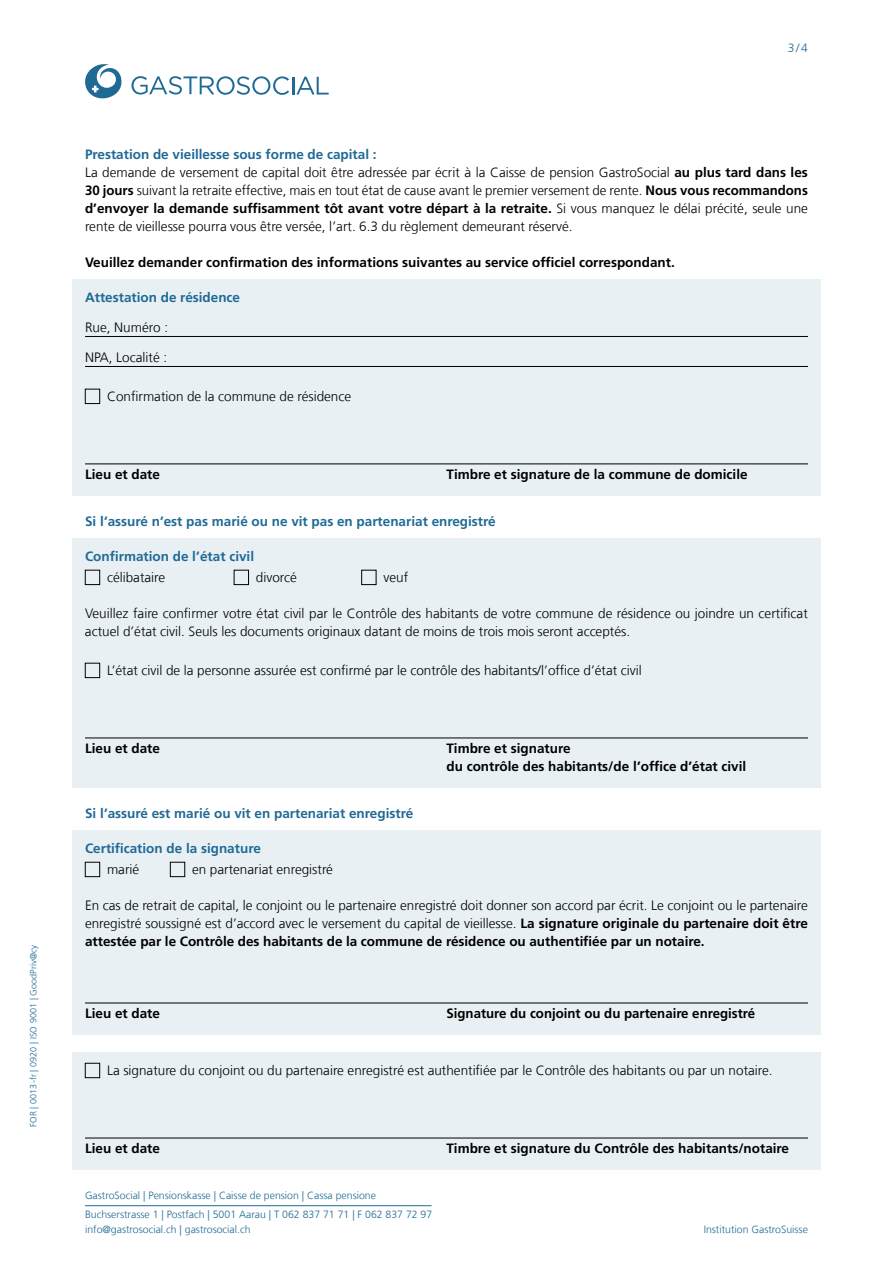
<style>
.page{position:relative;width:893px;height:1263px;background:#fff}
.page>*{position:absolute;margin:0;border:0;box-sizing:border-box;transform-origin:0 0}
.t1{font:300 13.5px/18px "Frutiger LT Com";color:#000}
.t2{font:700 13.5px/18px "Frutiger LT Com";color:#000}
.t3{font:700 13.5px "Frutiger LT Com";color:#1f6a95}
.t4{font:300 12px "Frutiger LT Com";color:#1f6a95}
.t5{font:300 10.5px/19.2px "Frutiger LT Com";color:#1f6a95}
.t6{font:300 9px "Frutiger LT Com";letter-spacing:.01em;color:#1f6a95}
.s1{font-weight:700;color:#1f6a95}
.s2{font-weight:700}
</style>
<div class="page">
<svg style="left:131px;top:76px;width:198px;height:19px"></svg>
<svg style="left:85px;top:64px;width:36px;height:34px"></svg>
<hr style="left:85px;top:1205px;width:347px;height:1px;background:#1f6a95">
<div style="left:72px;top:279px;width:749px;height:39px;background:#e9f0f4"></div>
<div style="left:72px;top:309px;width:749px;height:39px;background:#e9f0f4"></div>
<hr style="left:85px;top:336px;width:723px;height:1px;background:#000">
<div style="left:72px;top:339px;width:749px;height:39px;background:#e9f0f4"></div>
<hr style="left:85px;top:366px;width:723px;height:1px;background:#000">
<div style="left:72px;top:378px;width:749px;height:99px;background:#e9f0f4"></div>
<div style="left:72px;top:456px;width:749px;height:39px;background:#e9f0f4"></div>
<hr style="left:85px;top:464px;width:723px;height:1px;background:#000">
<div style="left:72px;top:538px;width:749px;height:39px;background:#e9f0f4"></div>
<div style="left:72px;top:559px;width:749px;height:39px;background:#e9f0f4"></div>
<div style="left:72px;top:595px;width:749px;height:57px;background:#e9f0f4"></div>
<div style="left:72px;top:652px;width:749px;height:39px;background:#e9f0f4"></div>
<div style="left:72px;top:673px;width:749px;height:78px;background:#e9f0f4"></div>
<div style="left:72px;top:730px;width:749px;height:57px;background:#e9f0f4"></div>
<hr style="left:85px;top:738px;width:723px;height:1px;background:#000">
<div style="left:72px;top:830px;width:749px;height:39px;background:#e9f0f4"></div>
<div style="left:72px;top:851px;width:749px;height:39px;background:#e9f0f4"></div>
<div style="left:72px;top:887px;width:749px;height:75px;background:#e9f0f4"></div>
<div style="left:72px;top:941px;width:749px;height:75px;background:#e9f0f4"></div>
<div style="left:72px;top:995px;width:749px;height:39px;background:#e9f0f4"></div>
<hr style="left:85px;top:1003px;width:723px;height:1px;background:#000">
<div style="left:72px;top:1052px;width:749px;height:39px;background:#e9f0f4"></div>
<div style="left:72px;top:1073px;width:749px;height:78px;background:#e9f0f4"></div>
<div style="left:72px;top:1130px;width:749px;height:39px;background:#e9f0f4"></div>
<hr style="left:85px;top:1138px;width:723px;height:1px;background:#000">
<div style="left:85px;top:389px;width:15px;height:15px;border:1px solid #000"></div>
<div style="left:85px;top:570px;width:15px;height:15px;border:1px solid #000"></div>
<div style="left:234px;top:570px;width:15px;height:15px;border:1px solid #000"></div>
<div style="left:361px;top:570px;width:15px;height:15px;border:1px solid #000"></div>
<div style="left:85px;top:663px;width:15px;height:15px;border:1px solid #000"></div>
<div style="left:85px;top:862px;width:15px;height:15px;border:1px solid #000"></div>
<div style="left:170px;top:862px;width:15px;height:15px;border:1px solid #000"></div>
<div style="left:85px;top:1063px;width:15px;height:15px;border:1px solid #000"></div>
<p class="t6" style="left:28px;top:1127px;width:184px;rotate:-90deg">FOR | 0013-fr | 0920 | ISO 9001 | GoodPriv@cy</p>
<p class="t4" style="left:788px;top:40px;width:22px">3/4</p>
<p class="t1" style="left:85px;top:145px;width:724px"><span class="s1">Prestation de vieillesse sous forme de capital :<br></span>La demande de versement de capital doit être adressée par écrit à la Caisse de pension GastroSocial <span class="s2">au plus tard dans les 30 jours</span> suivant la retraite effective, mais en tout état de cause avant le premier versement de rente. <span class="s2">Nous vous recommandons d’envoyer la demande suffisamment tôt avant votre départ à la retraite.</span> Si vous manquez le délai précité, seule une rente de vieillesse pourra vous être versée, l’art. 6.3 du règlement demeurant réservé.</p>
<p class="t2" style="left:85px;top:253px;width:591px">Veuillez demander confirmation des informations suivantes au service officiel correspondant.</p>
<p class="t3" style="left:85px;top:289px;width:157px">Attestation de résidence</p>
<p class="t1" style="left:85px;top:318px;width:85px">Rue, Numéro :</p>
<p class="t1" style="left:85px;top:348px;width:84px">NPA, Localité :</p>
<p class="t1" style="left:107px;top:387px;width:246px">Confirmation de la commune de résidence</p>
<p class="t2" style="left:85px;top:465px;width:77px">Lieu et date</p>
<p class="t2" style="left:446px;top:465px;width:303px">Timbre et signature de la commune de domicile</p>
<p class="t3" style="left:85px;top:513px;width:412px">Si l’assuré n’est pas marié ou ne vit pas en partenariat enregistré</p>
<p class="t3" style="left:85px;top:548px;width:171px">Confirmation de l’état civil</p>
<p class="t1" style="left:107px;top:568px;width:60px">célibataire</p>
<p class="t1" style="left:256px;top:568px;width:42px">divorcé</p>
<p class="t1" style="left:383px;top:568px;width:26px">veuf</p>
<p class="t1" style="left:85px;top:604px;width:724px">Veuillez faire confirmer votre état civil par le Contrôle des habitants de votre commune de résidence ou joindre un certificat actuel d’état civil. Seuls les documents originaux datant de moins de trois mois seront acceptés.</p>
<p class="t1" style="left:107px;top:661px;width:536px">L’état civil de la personne assurée est confirmé par le contrôle des habitants/l’office d’état civil</p>
<p class="t2" style="left:85px;top:739px;width:77px">Lieu et date</p>
<p class="t2" style="left:446px;top:739px;width:301px">Timbre et signature<br>du contrôle des habitants/de l’office d’état civil</p>
<p class="t3" style="left:85px;top:805px;width:330px">Si l’assuré est marié ou vit en partenariat enregistré</p>
<p class="t3" style="left:85px;top:840px;width:177px">Certification de la signature</p>
<p class="t1" style="left:107px;top:860px;width:34px">marié</p>
<p class="t1" style="left:192px;top:860px;width:142px">en partenariat enregistré</p>
<p class="t1" style="left:85px;top:896px;width:724px;text-align:justify">En cas de retrait de capital, le conjoint ou le partenaire enregistré doit donner son accord par écrit. Le conjoint ou le partenaire enregistré soussigné est d’accord avec le versement du capital de vieillesse. <span class="s2">La signature originale du partenaire doit être attestée par le Contrôle des habitants de la commune de résidence ou authentifiée par un notaire.</span></p>
<p class="t2" style="left:85px;top:1004px;width:77px">Lieu et date</p>
<p class="t2" style="left:446px;top:1004px;width:310px">Signature du conjoint ou du partenaire enregistré</p>
<p class="t1" style="left:107px;top:1061px;width:667px">La signature du conjoint ou du partenaire enregistré est authentifiée par le Contrôle des habitants ou par un notaire.</p>
<p class="t2" style="left:85px;top:1139px;width:77px">Lieu et date</p>
<p class="t2" style="left:446px;top:1139px;width:344px">Timbre et signature du Contrôle des habitants/notaire</p>
<p class="t5" style="left:85px;top:1185px;width:349px">GastroSocial | Pensionskasse | Caisse de pension | Cassa pensione<br>Buchserstrasse 1 | Postfach | 5001 Aarau | T 062 837 71 71 | F 062 837 72 97</p>
<p class="t5" style="left:85px;top:1220px;width:167px">info@gastrosocial.ch | gastrosocial.ch</p>
<p class="t5" style="left:704px;top:1220px;width:106px">Institution GastroSuisse</p>
</div>
